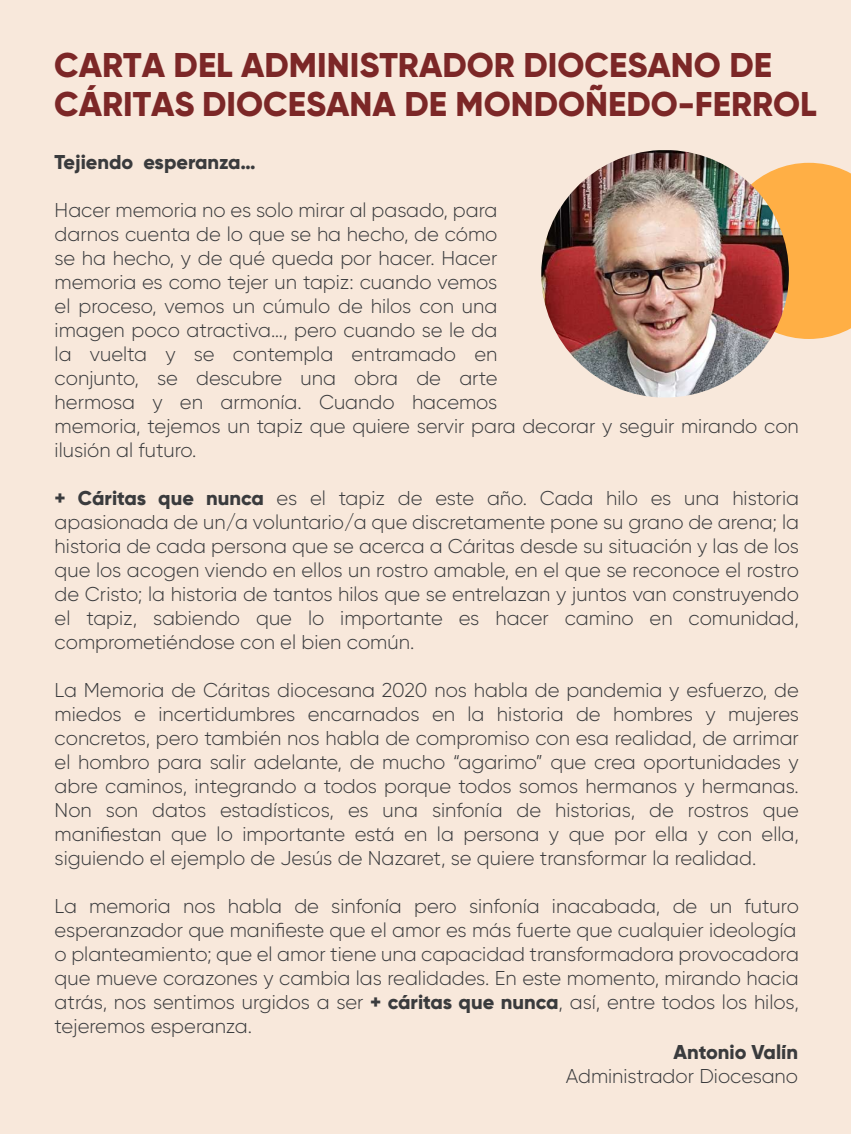
<style>
.page{position:relative;width:851px;height:1134px;background:#fff}
.page>*{position:absolute;margin:0;border:0;box-sizing:border-box;transform-origin:0 0}
.t1{font:800 34.25px/39.2px "Gilroy";color:#7c2727}
.t2{font:300 20px/24px "Gilroy";color:#3a3b3d;text-align:justify}
.t3{font:800 20px "Gilroy";color:#3a3b3d}
.s1{font-weight:800}
</style>
<div class="page">
<div style="left:0;top:0;width:850px;height:1134px;background:#f8e8db"></div>
<svg style="left:725px;top:163px;width:125px;height:176px;background:#fdb350"></svg>
<img style="left:541px;top:150px;width:247px;height:248px;border-radius:122px">
<h1 class="t1" style="left:54px;top:45px;width:764px">CARTA DEL ADMINISTRADOR DIOCESANO DE<br>CÁRITAS DIOCESANA DE MONDOÑEDO-FERROL</h1>
<p class="t3" style="left:55px;top:149px;width:203px">Tejiendo esperanza…</p>
<p class="t2" style="left:55px;top:198px;width:444px">Hacer memoria no es solo mirar al pasado, para darnos cuenta de lo que se ha hecho, de cómo se ha hecho, y de qué queda por hacer. Hacer memoria es como tejer un tapiz: cuando vemos el proceso, vemos un cúmulo de hilos con una imagen poco atractiva…, pero cuando se le da la vuelta y se contempla entramado en conjunto, se descubre una obra de arte hermosa y en armonía. Cuando hacemos</p>
<p class="t2" style="left:55px;top:414px;width:745px">memoria, tejemos un tapiz que quiere servir para decorar y seguir mirando con ilusión al futuro.</p>
<p class="t2" style="left:55px;top:486px;width:745px"><span class="s1">+ Cáritas que nunca</span> es el tapiz de este año. Cada hilo es una historia apasionada de un/a voluntario/a que discretamente pone su grano de arena; la historia de cada persona que se acerca a Cáritas desde su situación y las de los que los acogen viendo en ellos un rostro amable, en el que se reconoce el rostro de Cristo; la historia de tantos hilos que se entrelazan y juntos van construyendo el tapiz, sabiendo que lo importante es hacer camino en comunidad, comprometiéndose con el bien común.</p>
<p class="t2" style="left:55px;top:678px;width:745px">La Memoria de Cáritas diocesana 2020 nos habla de pandemia y esfuerzo, de miedos e incertidumbres encarnados en la historia de hombres y mujeres concretos, pero también nos habla de compromiso con esa realidad, de arrimar el hombro para salir adelante, de mucho “agarimo” que crea oportunidades y abre caminos, integrando a todos porque todos somos hermanos y hermanas.<br>Non son datos estadísticos, es una sinfonía de historias, de rostros que manifiestan que lo importante está en la persona y que por ella y con ella, siguiendo el ejemplo de Jesús de Nazaret, se quiere transformar la realidad.</p>
<p class="t2" style="left:55px;top:894px;width:745px;text-align:left">La memoria nos habla de sinfonía pero sinfonía inacabada, de un futuro esperanzador que manifieste que el amor es más fuerte que cualquier ideología o planteamiento; que el amor tiene una capacidad transformadora provocadora que mueve corazones y cambia las realidades. En este momento, mirando hacia atrás, nos sentimos urgidos a ser <span class="s1">+ cáritas que nunca</span>, así, entre todos los hilos, tejeremos esperanza.</p>
<p class="t3" style="left:673px;top:1039px;width:126px">Antonio Valín</p>
<p class="t2" style="left:565px;top:1064px;width:234px">Administrador Diocesano</p>
</div>
